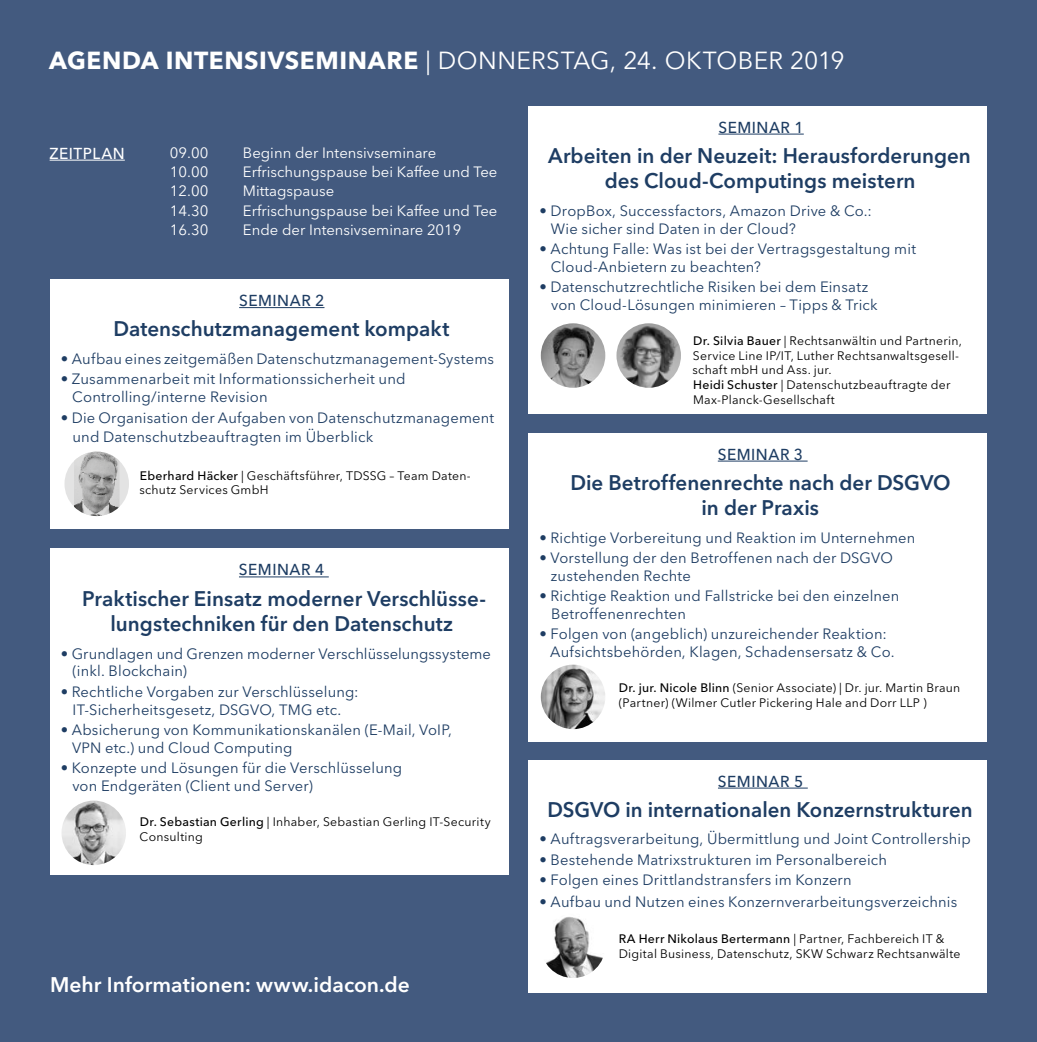
<style>
.page{position:relative;width:1037px;height:1042px;background:#435a7f}
.page>*{position:absolute;margin:0;border:0;box-sizing:border-box;transform-origin:0 0}
.t1{font:24.5px "Avenir Next LT Pro";letter-spacing:.015em;color:#fff}
.t2{font:600 21px/25.2px "Avenir Next LT Pro";color:#1e3d63;text-align:center}
.t3{font:600 21px "Avenir Next LT Pro";color:#fff}
.t4{font:500 15.75px "Avenir Next LT Pro";letter-spacing:.035em;color:#1e3d63}
.t5{font:500 15.75px "Avenir Next LT Pro";letter-spacing:.035em;color:#fff}
.t6{font:14.88px/17.8px "Avenir Next LT Pro";letter-spacing:.01em;color:#1e3d63}
.t7{font:14.88px/19.2px "Avenir Next LT Pro";color:#fff;text-align:justify}
.t8{font:12.25px/14.7px "Avenir Next LT Pro";letter-spacing:.02em;color:#000}
.s1{font-weight:700}
.s2{font-weight:500}
</style>
<div class="page">
<div style="left:528px;top:759px;width:459px;height:233px;background:#fff"></div>
<hr style="left:718px;top:787px;width:90px;height:1px;background:#1e3d63">
<img style="left:541px;top:913px;width:64px;height:65px;border-radius:32px">
<div style="left:50px;top:279px;width:458px;height:250px;background:#fff"></div>
<hr style="left:239px;top:307px;width:85px;height:1px;background:#1e3d63">
<div style="left:64px;top:451px;width:65px;height:65px;background:#e3e3e3;border-radius:50%"></div>
<img style="left:74px;top:451px;width:45px;height:65px">
<div style="left:50px;top:548px;width:458px;height:327px;background:#fff"></div>
<hr style="left:239px;top:576px;width:90px;height:1px;background:#1e3d63">
<img style="left:62px;top:800px;width:64px;height:65px;border-radius:32px">
<hr style="left:50px;top:160px;width:75px;height:1px;background:#fff">
<div style="left:528px;top:433px;width:459px;height:308px;background:#fff"></div>
<hr style="left:718px;top:461px;width:89px;height:1px;background:#1e3d63">
<img style="left:541px;top:664px;width:64px;height:65px;border-radius:32px">
<div style="left:528px;top:106px;width:459px;height:308px;background:#fff"></div>
<hr style="left:718px;top:134px;width:86px;height:1px;background:#1e3d63">
<img style="left:541px;top:323px;width:64px;height:65px;border-radius:32px">
<img style="left:616px;top:323px;width:65px;height:65px;border-radius:32px">
<h1 class="t1" style="left:49px;top:46px;width:797px"><span class="s1">AGENDA INTENSIVSEMINARE</span> | DONNERSTAG, 24. OKTOBER 2019</h1>
<p class="t5" style="left:50px;top:144px;width:77px">ZEITPLAN</p>
<p class="t7" style="left:170px;top:143px;width:40px">09.00<br>10.00<br>12.00<br>14.30<br>16.30</p>
<p class="t7" style="left:243px;top:143px;width:256px;text-align:left">Beginn der Intensivseminare<br>Erfrischungspause bei Kaffee und Tee<br>Mittagspause<br>Erfrischungspause bei Kaffee und Tee<br>Ende der Intensivseminare 2019</p>
<p class="t4" style="left:239px;top:291px;width:87px">SEMINAR 2</p>
<h2 class="t2" style="left:113px;top:316px;width:337px">Datenschutzmanagement kompakt</h2>
<p class="t6" style="left:61px;top:350px;width:435px">• Aufbau eines zeitgemäßen Datenschutzmanagement-Systems</p>
<p class="t6" style="left:72px;top:370px;width:335px;text-indent:-11px">• Zusammenarbeit mit Informationssicherheit und<br>Controlling/interne Revision</p>
<p class="t6" style="left:72px;top:407px;width:423px;line-height:19.9px;text-indent:-12px">• Die Organisation der Aufgaben von Datenschutzmanagement und Datenschutzbeauftragten im Überblick</p>
<p class="t8" style="left:139px;top:468px;width:333px"><span class="s2">Eberhard Häcker</span> | Geschäftsführer, TDSSG – Team Daten&shy;schutz Services GmbH</p>
<p class="t4" style="left:239px;top:560px;width:87px">SEMINAR 4</p>
<h2 class="t2" style="left:82px;top:585px;width:405px">Praktischer Einsatz moderner Verschlüsse&shy;lungstechniken für den Datenschutz</h2>
<p class="t6" style="left:73px;top:644px;width:420px;text-indent:-12px">• Grundlagen und Grenzen moderner Verschlüsselungssysteme (inkl. Blockchain)</p>
<p class="t6" style="left:61px;top:682px;width:299px;text-align:center">• Rechtliche Vorgaben zur Verschlüsselung:<br>IT-Sicherheitsgesetz, DSGVO, TMG etc.</p>
<p class="t6" style="left:72px;top:721px;width:381px;text-indent:-11px">• Absicherung von Kommunikationskanälen (E-Mail, VoIP,<br>VPN etc.) und Cloud Computing</p>
<p class="t6" style="left:72px;top:759px;width:331px;text-indent:-12px">• Konzepte und Lösungen für die Verschlüsselung von Endgeräten (Client und Server)</p>
<p class="t8" style="left:140px;top:814px;width:353px"><span class="s2">Dr. Sebastian Gerling</span> | Inhaber, Sebastian Gerling IT-Security<br>Consulting</p>
<h2 class="t3" style="left:50px;top:972px;width:361px">Mehr Informationen: www.idacon.de</h2>
<p class="t4" style="left:718px;top:117px;width:87px">SEMINAR 1</p>
<h2 class="t2" style="left:548px;top:143px;width:424px">Arbeiten in der Neuzeit: Herausforderungen des Cloud-Computings meistern</h2>
<p class="t6" style="left:551px;top:202px;width:322px;text-indent:-11px">• DropBox, Successfactors, Amazon Drive &amp; Co.:<br>Wie sicher sind Daten in der Cloud?</p>
<p class="t6" style="left:551px;top:240px;width:367px;text-indent:-11px">• Achtung Falle: Was ist bei der Vertragsgestaltung mit<br>Cloud-Anbietern zu beachten?</p>
<p class="t6" style="left:551px;top:278px;width:328px;text-indent:-12px">• Datenschutzrechtliche Risiken bei dem Einsatz von Cloud-Lösungen minimieren – Tipps &amp; Trick</p>
<p class="t8" style="left:692px;top:333px;width:271px"><span class="s2">Dr. Silvia Bauer</span> | Rechtsanwältin und Partnerin, Service Line IP/IT, Luther Rechtsanwaltsgesell&shy;schaft mbH und Ass. jur.<br><span class="s2">Heidi Schuster</span> | Datenschutzbeauftragte der Max-Planck-Gesellschaft</p>
<p class="t4" style="left:718px;top:444px;width:87px">SEMINAR 3</p>
<h2 class="t2" style="left:570px;top:470px;width:382px">Die Betroffenenrechte nach der DSGVO in der Praxis</h2>
<p class="t6" style="left:539px;top:528px;width:377px">• Richtige Vorbereitung und Reaktion im Unternehmen</p>
<p class="t6" style="left:551px;top:549px;width:343px;text-indent:-11px">• Vorstellung der den Betroffenen nach der DSGVO zustehenden Rechte</p>
<p class="t6" style="left:551px;top:587px;width:350px;text-indent:-12px">• Richtige Reaktion und Fallstricke bei den einzelnen<br>Betroffenenrechten</p>
<p class="t6" style="left:550px;top:625px;width:346px;text-indent:-11px">• Folgen von (angeblich) unzureichender Reaktion:<br>Aufsichtsbehörden, Klagen, Schadensersatz &amp; Co.</p>
<p class="t8" style="left:619px;top:680px;width:343px"><span class="s2">Dr. jur. Nicole Blinn</span> (Senior Associate) | Dr. jur. Martin Braun (Partner) (Wilmer Cutler Pickering Hale and Dorr LLP )</p>
<p class="t4" style="left:718px;top:771px;width:87px">SEMINAR 5</p>
<h2 class="t2" style="left:548px;top:796px;width:427px">DSGVO in internationalen Konzernstrukturen</h2>
<p class="t6" style="left:539px;top:830px;width:433px">• Auftragsverarbeitung, Übermittlung und Joint Controllership</p>
<p class="t6" style="left:539px;top:850px;width:349px">• Bestehende Matrixstrukturen im Personalbereich</p>
<p class="t6" style="left:539px;top:871px;width:314px">• Folgen eines Drittlandstransfers im Konzern</p>
<p class="t6" style="left:539px;top:893px;width:419px">• Aufbau und Nutzen eines Konzernverarbeitungsverzeichnis</p>
<p class="t8" style="left:619px;top:931px;width:343px"><span class="s2">RA Herr Nikolaus Bertermann</span> | Partner, Fachbereich IT &amp;<br>Digital Business, Datenschutz, SKW Schwarz Rechtsanwälte</p>
</div>
